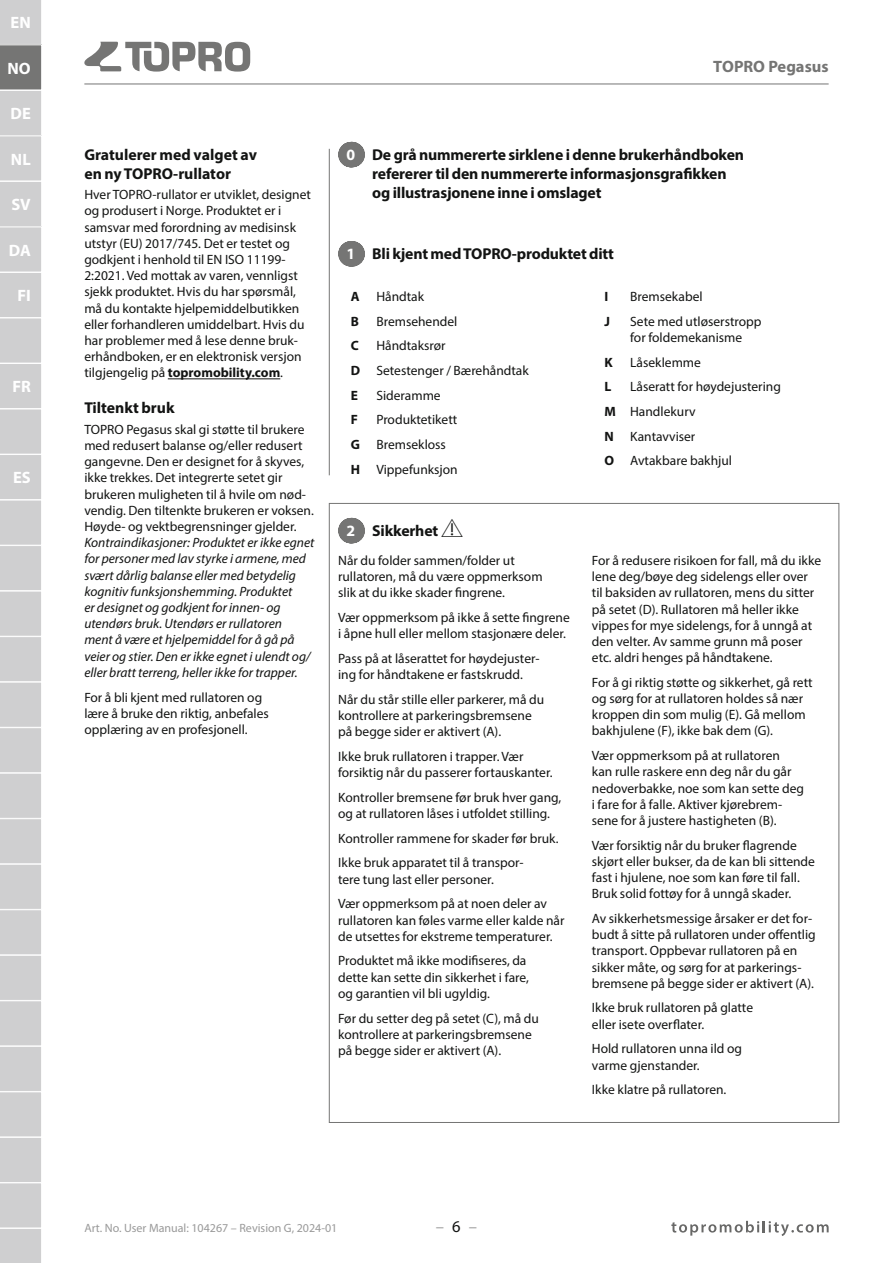
<style>
.page{position:relative;width:893px;height:1263px;background:#fff}
.page>*{position:absolute;margin:0;border:0;box-sizing:border-box;transform-origin:0 0}
.t1{font:700 16.5px "Myriad Pro";color:#fff}
.t2{font:700 16.5px "Myriad Pro";color:#757574}
.t3{font:16.5px "Myriad Pro";color:#999}
.t4{font:700 15.75px/18.9px "Myriad Pro";letter-spacing:-.01em;color:#131413}
.t5{font:13.5px/16.2px "Myriad Pro";color:#131413}
.t6{font:italic 13.5px/16.2px "Myriad Pro";color:#131413}
.t7{font:700 13.5px "Myriad Pro";color:#131413}
.t8{font:12px "Myriad Pro";color:#999}
.s1{font-weight:700}
.s2{color:#fff}
.s3{font-family:"TOPRO User Manual Mark Up";font-weight:400;font-size:27px}
.s4{color:#131413}
</style>
<div class="page">
<hr style="left:329px;top:149px;width:1px;height:326px;background:#757574">
<svg style="left:671px;top:1221px;width:157px;height:15px"></svg>
<hr style="left:168px;top:379px;width:112px;height:1px;background:#131413">
<svg style="left:351px;top:142px;width:1px;height:25px"></svg>
<svg style="left:351px;top:241px;width:1px;height:26px"></svg>
<svg style="left:351px;top:518px;width:1px;height:25px"></svg>
<hr style="left:84px;top:84px;width:744px;height:1px;background:#757574">
<svg style="left:84px;top:42px;width:166px;height:30px"></svg>
<svg style="left:0;top:0;width:42px;height:1263px;background:#cececf"></svg>
<p class="t1" style="left:10px;top:12px;width:22px">EN</p>
<p class="t1" style="left:8px;top:57px;width:25px">NO</p>
<p class="t1" style="left:10px;top:103px;width:22px">DE</p>
<p class="t1" style="left:11px;top:148px;width:21px">NL</p>
<p class="t1" style="left:11px;top:194px;width:21px">SV</p>
<p class="t1" style="left:9px;top:239px;width:23px">DA</p>
<p class="t1" style="left:18px;top:285px;width:15px">FI</p>
<p class="t1" style="left:13px;top:376px;width:20px">FR</p>
<p class="t1" style="left:13px;top:467px;width:19px">ES</p>
<p class="t2" style="left:713px;top:55px;width:117px">TOPRO Pegasus</p>
<p class="t4" style="left:84px;top:145px;width:174px">Gratulerer med valget av en ny TOPRO-rullator</p>
<p class="t5" style="left:84px;top:186px;width:228px">Hver TOPRO-rullator er utviklet, designet og produsert i Norge. Produktet er i samsvar med forordning av medisinsk utstyr (EU) 2017/745. Det er testet og godkjent i henhold til EN ISO 11199- 2:2021. Ved mottak av varen, vennligst sjekk produktet. Hvis du har spørsmål, må du kontakte hjelpemiddelbutikken eller forhandleren umiddelbart. Hvis du har problemer med å lese denne bruk&shy;erhåndboken, er en elektronisk versjon tilgjengelig på <span class="s1">topromobility.com</span>.</p>
<p class="t4" style="left:84px;top:398px;width:92px">Tiltenkt bruk</p>
<p class="t5" style="left:84px;top:421px;width:231px">TOPRO Pegasus skal gi støtte til brukere med redusert balanse og/eller redusert gangevne. Den er designet for å skyves, ikke trekkes. Det integrerte setet gir brukeren muligheten til å hvile om nød&shy;vendig. Den tiltenkte brukeren er voksen.<br>Høyde- og vektbegrensninger gjelder.</p>
<p class="t6" style="left:84px;top:534px;width:232px">Kontraindikasjoner: Produktet er ikke egnet for personer med lav styrke i armene, med svært dårlig balanse eller med betydelig kognitiv funksjonshemming. Produktet<br>er designet og godkjent for innen- og utendørs bruk. Utendørs er rullatoren<br>ment å være et hjelpemiddel for å gå på veier og stier. Den er ikke egnet i ulendt og/ eller bratt terreng, heller ikke for trapper.</p>
<p class="t5" style="left:84px;top:689px;width:186px">For å bli kjent med rullatoren og lære å bruke den riktig, anbefales opplæring av en profesjonell.</p>
<p class="t4" style="left:372px;top:145px;width:373px;text-indent:-26px"><span class="s2">0</span> De grå nummererte sirklene i denne brukerhåndboken refererer til den nummererte informasjonsgrafikken og illustrasjonene inne i omslaget</p>
<p class="t4" style="left:347px;top:244px;width:269px"><span class="s2">1</span> Bli kjent med TOPRO-produktet ditt</p>
<p class="t5" style="left:351px;top:284px;width:75px;line-height:24.8px"><span class="s1">A</span> Håndtak<br><span class="s1">B</span></p>
<p class="t7" style="left:605px;top:288px;width:5px">I</p>
<p class="t5" style="left:630px;top:288px;width:74px">Bremsekabel</p>
<p class="t7" style="left:605px;top:312px;width:7px">J</p>
<p class="t5" style="left:630px;top:313px;width:133px">Sete med utløserstropp for foldemekanisme</p>
<p class="t7" style="left:605px;top:353px;width:10px">K</p>
<p class="t5" style="left:630px;top:354px;width:72px">Låseklemme</p>
<p class="t7" style="left:605px;top:378px;width:8px">L</p>
<p class="t5" style="left:376px;top:313px;width:83px">Bremsehendel</p>
<p class="t5" style="left:351px;top:333px;width:179px;line-height:24.8px;text-indent:26px">Håndtaksrør<br><span class="s1">D</span> Setestenger / Bærehåndtak<br><span class="s1">E</span></p>
<p class="t7" style="left:351px;top:337px;width:10px">C</p>
<p class="t5" style="left:605px;top:374px;width:178px;line-height:24.8px;text-indent:26px">Låseratt for høydejustering<br><span class="s1">M</span> Handlekurv<br><span class="s1">N</span> Kantavviser<br><span class="s1">O</span> Avtakbare bakhjul</p>
<p class="t5" style="left:376px;top:387px;width:66px">Sideramme</p>
<p class="t5" style="left:351px;top:407px;width:108px;line-height:24.8px;text-indent:26px">Produktetikett<br><span class="s1">G</span> Bremsekloss<br><span class="s1">H</span> Vippefunksjon</p>
<p class="t7" style="left:351px;top:411px;width:9px">F</p>
<p class="t4" style="left:347px;top:521px;width:118px"><span class="s2">2</span> Sikkerhet <span class="s3">!</span></p>
<p class="t5" style="left:338px;top:552px;width:206px">Når du folder sammen/folder ut rullatoren, må du være oppmerksom slik at du ikke skader fingrene.</p>
<p class="t5" style="left:338px;top:609px;width:233px">Vær oppmerksom på ikke å sette fingrene i åpne hull eller mellom stasjonære deler.</p>
<p class="t5" style="left:338px;top:650px;width:203px">Pass på at låserattet for høydejuster&shy;ing for håndtakene er fastskrudd.</p>
<p class="t5" style="left:338px;top:691px;width:208px">Når du står stille eller parkerer, må du kontrollere at parkeringsbremsene på begge sider er aktivert (A).</p>
<p class="t5" style="left:338px;top:748px;width:216px">Ikke bruk rullatoren i trapper. Vær forsiktig når du passerer fortauskanter.</p>
<p class="t5" style="left:338px;top:789px;width:225px">Kontroller bremsene før bruk hver gang, og at rullatoren låses i utfoldet stilling.</p>
<p class="t5" style="left:338px;top:826px;width:222px;line-height:24.8px">Kontroller rammene for skader før bruk.<br>Ikke bruk apparatet til å transpor-</p>
<p class="t5" style="left:338px;top:867px;width:210px;line-height:24.8px">tere tung last eller personer.<br>Vær oppmerksom på at noen deler av</p>
<p class="t5" style="left:338px;top:912px;width:228px">rullatoren kan føles varme eller kalde når de utsettes for ekstreme temperaturer.</p>
<p class="t5" style="left:338px;top:953px;width:192px">Produktet må ikke modifiseres, da dette kan sette din sikkerhet i fare, og garantien vil bli ugyldig.</p>
<p class="t5" style="left:338px;top:1010px;width:202px">Før du setter deg på setet (C), må du kontrollere at parkeringsbremsene på begge sider er aktivert (A).</p>
<p class="t5" style="left:592px;top:552px;width:231px">For å redusere risikoen for fall, må du ikke lene deg/bøye deg sidelengs eller over til baksiden av rullatoren, mens du sitter på setet (D). Rullatoren må heller ikke vippes for mye sidelengs, for å unngå at den velter. Av samme grunn må poser etc. aldri henges på håndtakene.</p>
<p class="t5" style="left:592px;top:674px;width:222px">For å gi riktig støtte og sikkerhet, gå rett og sørg for at rullatoren holdes så nær kroppen din som mulig (E). Gå mellom bakhjulene (F), ikke bak dem (G).</p>
<p class="t5" style="left:592px;top:747px;width:214px">Vær oppmerksom på at rullatoren<br>kan rulle raskere enn deg når du går nedoverbakke, noe som kan sette deg i fare for å falle. Aktiver kjørebrem&shy;sene for å justere hastigheten (B).</p>
<p class="t5" style="left:592px;top:837px;width:225px">Vær forsiktig når du bruker flagrende skjørt eller bukser, da de kan bli sittende fast i hjulene, noe som kan føre til fall.<br>Bruk solid fottøy for å unngå skader.</p>
<p class="t5" style="left:592px;top:910px;width:225px">Av sikkerhetsmessige årsaker er det for&shy;budt å sitte på rullatoren under offentlig transport. Oppbevar rullatoren på en sikker måte, og sørg for at parkerings&shy;bremsene på begge sider er aktivert (A).</p>
<p class="t5" style="left:592px;top:1000px;width:163px">Ikke bruk rullatoren på glatte eller isete overflater.</p>
<p class="t5" style="left:592px;top:1041px;width:152px">Hold rullatoren unna ild og varme gjenstander.</p>
<p class="t5" style="left:592px;top:1081px;width:136px">Ikke klatre på rullatoren.</p>
<p class="t8" style="left:84px;top:1221px;width:254px">Art. No. User Manual: 104267 – Revision G, 2024-01</p>
<p class="t3" style="left:436px;top:1217px;width:43px">–<span class="s4">6</span>–</p>
</div>
